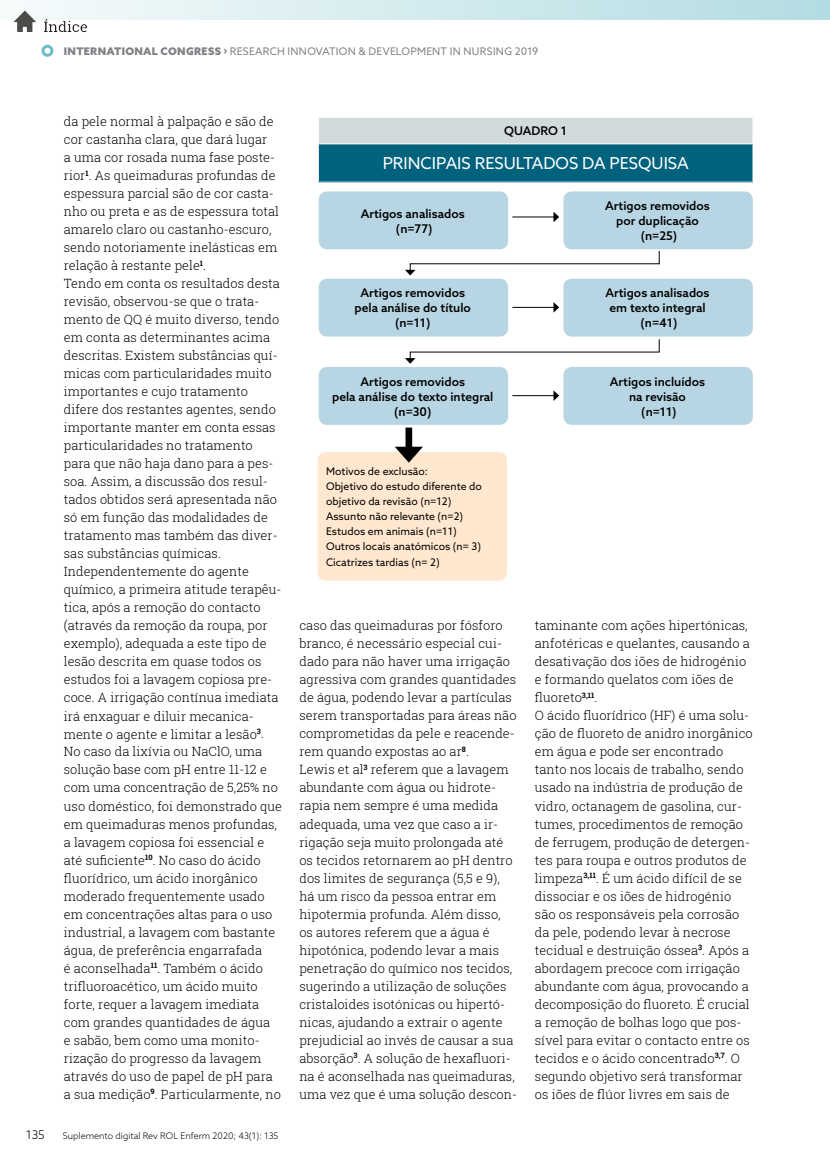
<style>
.page{position:relative;width:830px;height:1170px;background:#fff}
.page>*{position:absolute;margin:0;border:0;box-sizing:border-box;transform-origin:0 0}
.t1{font:16.5px "Azo Sans";color:#fff}
.t2{font:300 12.75px/18px "Roboto Slab";letter-spacing:.005em;color:#000}
.t3{font:500 12px/15px "Azo Sans";color:#000;text-align:center}
.t4{font:300 12px "Azo Sans";color:#000}
.t5{font:10.5px/15px "Azo Sans";color:#000}
.t6{font:10.5px "Azo Sans";letter-spacing:.025em;color:#808285}
.t7{font:300 9px "Azo Sans";color:#000}
.s1{font-weight:900}
</style>
<div class="page">
<svg style="left:28px;top:0;width:801px;height:20px"></svg>
<div style="left:41px;top:45px;width:12px;height:12px;border:3px solid #6dbdc8;border-radius:50%"></div>
<div style="left:318px;top:191px;width:190px;height:58px;background:#b7d5e2;border-radius:9px"></div>
<div style="left:318px;top:279px;width:190px;height:57px;background:#b7d5e2;border-radius:9px"></div>
<div style="left:318px;top:367px;width:190px;height:58px;background:#b7d5e2;border-radius:9px"></div>
<div style="left:563px;top:191px;width:189px;height:58px;background:#b7d5e2;border-radius:9px"></div>
<div style="left:563px;top:279px;width:189px;height:57px;background:#b7d5e2;border-radius:9px"></div>
<div style="left:563px;top:367px;width:189px;height:58px;background:#b7d5e2;border-radius:9px"></div>
<div style="left:317px;top:452px;width:190px;height:128px;background:#ffe8cf;border-radius:9px"></div>
<div style="left:318px;top:117px;width:434px;height:27px;background:#d3dade"></div>
<div style="left:318px;top:144px;width:434px;height:38px;background:#00627d"></div>
<svg style="left:752px;top:118px;width:1px;height:25px"></svg>
<hr style="left:318px;top:144px;width:1px;height:38px;background:#fff">
<svg style="left:318px;top:118px;width:1px;height:25px"></svg>
<hr style="left:318px;top:117px;width:435px;height:1px;background:#fff">
<hr style="left:318px;top:143px;width:435px;height:1px;background:#fff">
<hr style="left:512px;top:217px;width:42px;height:1px;background:#000">
<svg style="left:553px;top:212px;width:6px;height:10px"></svg>
<hr style="left:512px;top:307px;width:42px;height:1px;background:#000">
<svg style="left:553px;top:302px;width:6px;height:10px"></svg>
<hr style="left:512px;top:395px;width:42px;height:1px;background:#000">
<svg style="left:553px;top:390px;width:6px;height:11px"></svg>
<svg style="left:405px;top:251px;width:254px;height:24px"></svg>
<svg style="left:405px;top:339px;width:254px;height:25px"></svg>
<svg style="left:395px;top:427px;width:28px;height:35px"></svg>
<img style="left:13px;top:6px;width:76px;height:26px">
<p class="t6" style="left:64px;top:44px;width:475px"><span class="s1">INTERNATIONAL CONGRESS ›</span> RESEARCH INNOVATION &amp; DEVELOPMENT IN NURSING 2019</p>
<p class="t4" style="left:26px;top:1126px;width:20px">135</p>
<p class="t2" style="left:64px;top:112px;width:219px">da pele normal à palpação e são de cor castanha clara, que dará lugar<br>a uma cor rosada numa fase poste&shy;rior<sup>1</sup>. As queimaduras profundas de espessura parcial são de cor casta&shy;nho ou preta e as de espessura total amarelo claro ou castanho-escuro, sendo notoriamente inelásticas em relação à restante pele<sup>1</sup>.<br>Tendo em conta os resultados desta revisão, observou-se que o trata&shy;mento de QQ é muito diverso, tendo em conta as determinantes acima descritas. Existem substâncias quí&shy;micas com particularidades muito importantes e cujo tratamento difere dos restantes agentes, sendo importante manter em conta essas particularidades no tratamento para que não haja dano para a pes&shy;soa. Assim, a discussão dos resul&shy;tados obtidos será apresentada não só em função das modalidades de tratamento mas também das diver&shy;sas substâncias químicas.<br>Independentemente do agente químico, a primeira atitude terapêu&shy;tica, após a remoção do contacto (através da remoção da roupa, por exemplo), adequada a este tipo de lesão descrita em quase todos os estudos foi a lavagem copiosa pre&shy;coce. A irrigação contínua imediata irá enxaguar e diluir mecanica&shy;mente o agente e limitar a lesão<sup>3</sup>.<br>No caso da lixívia ou NaClO, uma solução base com pH entre 11-12 e com uma concentração de 5,25% no uso doméstico, foi demonstrado que em queimaduras menos profundas, a lavagem copiosa foi essencial e até suficiente<sup>10</sup>. No caso do ácido fluorídrico, um ácido inorgânico moderado frequentemente usado em concentrações altas para o uso industrial, a lavagem com bastante água, de preferência engarrafada<br>é aconselhada<sup>11</sup>. Também o ácido trifluoroacético, um ácido muito forte, requer a lavagem imediata com grandes quantidades de água<br>e sabão, bem como uma monito&shy;rização do progresso da lavagem através do uso de papel de pH para a sua medição<sup>9</sup>. Particularmente, no</p>
<p class="t7" style="left:63px;top:1129px;width:217px">Suplemento digital Rev ROL Enferm 2020; 43(1): 135</p>
<p class="t3" style="left:504px;top:123px;width:64px">QUADRO 1</p>
<p class="t1" style="left:382px;top:153px;width:307px">PRINCIPAIS RESULTADOS DA PESQUISA</p>
<p class="t3" style="left:360px;top:206px;width:106px">Artigos analisados (n=77)</p>
<p class="t3" style="left:354px;top:285px;width:118px">Artigos removidos pela análise do título (n=11)</p>
<p class="t3" style="left:332px;top:373px;width:163px">Artigos removidos<br>pela análise do texto integral (n=30)</p>
<p class="t5" style="left:326px;top:464px;width:157px">Motivos de exclusão:<br>Objetivo do estudo diferente do objetivo da revisão (n=12)<br>Assunto não relevante (n=2)<br>Estudos em animais (n=11)<br>Outros locais anatómicos (n= 3)<br>Cicatrizes tardias (n= 2)</p>
<p class="t3" style="left:605px;top:198px;width:106px">Artigos removidos por duplicação (n=25)</p>
<p class="t3" style="left:605px;top:285px;width:106px">Artigos analisados em texto integral (n=41)</p>
<p class="t3" style="left:609px;top:373px;width:97px">Artigos incluídos na revisão<br>(n=11)</p>
<p class="t2" style="left:299px;top:616px;width:219px">caso das queimaduras por fósforo branco, é necessário especial cui&shy;dado para não haver uma irrigação agressiva com grandes quantidades de água, podendo levar a partículas serem transportadas para áreas não comprometidas da pele e reacende&shy;rem quando expostas ao ar<sup>8</sup>.<br>Lewis et al<sup>3</sup> referem que a lavagem abundante com água ou hidrote&shy;rapia nem sempre é uma medida adequada, uma vez que caso a ir&shy;rigação seja muito prolongada até os tecidos retornarem ao pH dentro dos limites de segurança (5,5 e 9), há um risco da pessoa entrar em hipotermia profunda. Além disso, os autores referem que a água é hipotónica, podendo levar a mais penetração do químico nos tecidos, sugerindo a utilização de soluções cristaloides isotónicas ou hipertó&shy;nicas, ajudando a extrair o agente prejudicial ao invés de causar a sua absorção<sup>3</sup>. A solução de hexafluori&shy;na é aconselhada nas queimaduras, uma vez que é uma solução descon-</p>
<p class="t2" style="left:534px;top:616px;width:219px">taminante com ações hipertónicas, anfotéricas e quelantes, causando a desativação dos iões de hidrogénio e formando quelatos com iões de fluoreto<sup>3,11</sup>.<br>O ácido fluorídrico (HF) é uma solu&shy;ção de fluoreto de anidro inorgânico em água e pode ser encontrado tanto nos locais de trabalho, sendo usado na indústria de produção de vidro, octanagem de gasolina, cur&shy;tumes, procedimentos de remoção de ferrugem, produção de detergen&shy;tes para roupa e outros produtos de limpeza<sup>3,11</sup>. É um ácido difícil de se dissociar e os iões de hidrogénio são os responsáveis pela corrosão da pele, podendo levar à necrose tecidual e destruição óssea<sup>3</sup>. Após a abordagem precoce com irrigação abundante com água, provocando a decomposição do fluoreto. É crucial a remoção de bolhas logo que pos&shy;sível para evitar o contacto entre os tecidos e o ácido concentrado<sup>3,7</sup>. O segundo objetivo será transformar os iões de flúor livres em sais de</p>
</div>
